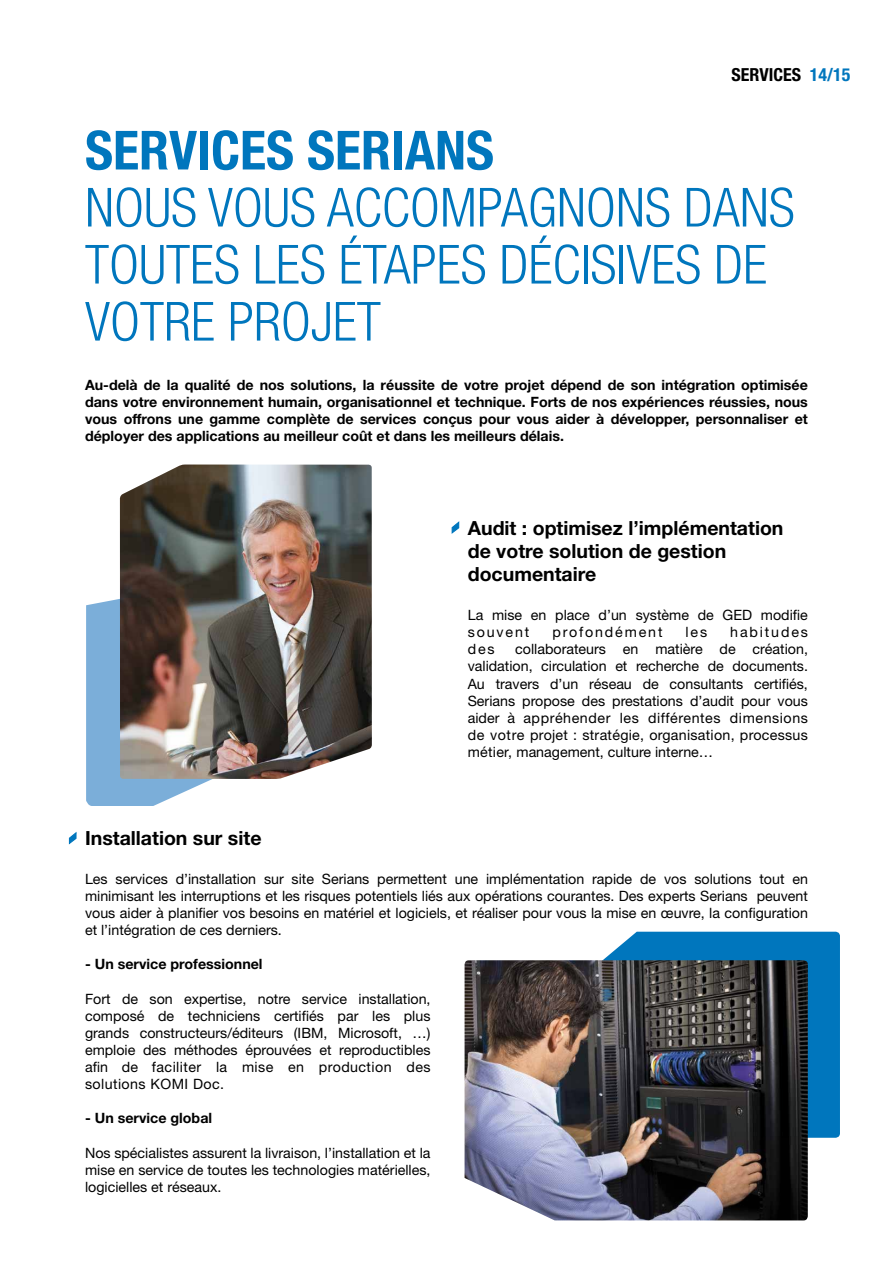
<style>
.page{position:relative;width:893px;height:1263px;background:#fff}
.page>*{position:absolute;margin:0;border:0;box-sizing:border-box;transform-origin:0 0}
.t1{font:300 condensed 54px/57px "Helvetica Neue";color:#0076bd}
.t2{font:700 condensed 54px "Helvetica Neue";color:#0076bd}
.t3{font:700 19.5px/23.4px "Helvetica Neue";color:#000}
.t4{font:700 condensed 18px "Helvetica Neue";color:#000}
.t5{font:14.25px/17.1px "Helvetica Neue";color:#000;text-align:justify}
.t6{font:700 14.25px/17.1px "Helvetica Neue";color:#000;text-align:justify}
.t7{font:14.25px "Helvetica Neue";letter-spacing:.13em;color:#000}
.s1{color:#0076bd}
</style>
<div class="page">
<svg style="left:451px;top:521px;width:9px;height:13px"></svg>
<svg style="left:68px;top:831px;width:9px;height:14px"></svg>
<div style="left:603px;top:935px;width:237px;height:203px;background:#0076bd"></div>
<img style="left:465px;top:960px;width:343px;height:260px">
<svg style="left:86px;top:598px;width:126px;height:208px;background:#88b6dc"></svg>
<img style="left:120px;top:464px;width:252px;height:315px">
<p class="t4" style="left:732px;top:63px;width:120px">SERVICES <span class="s1">14/15</span></p>
<h1 class="t2" style="left:85px;top:118px;width:410px">SERVICES SERIANS</h1>
<h1 class="t1" style="left:85px;top:178px;width:711px">NOUS VOUS ACCOMPAGNONS DANS<br>TOUTES LES ÉTAPES DÉCISIVES DE<br>VOTRE PROJET</h1>
<p class="t6" style="left:85px;top:376px;width:724px">Au-delà de la qualité de nos solutions, la réussite de votre projet dépend de son intégration optimisée dans votre environnement humain, organisationnel et technique. Forts de nos expériences réussies, nous vous offrons une gamme complète de services conçus pour vous aider à développer, personnaliser et déployer des applications au meilleur coût et dans les meilleurs délais.</p>
<h2 class="t3" style="left:468px;top:515px;width:317px">Audit : optimisez l’implémentation de votre solution de gestion documentaire</h2>
<p class="t5" style="left:468px;top:606px;width:342px">La mise en place d’un système de GED modifie souvent</p>
<p class="t7" style="left:552px;top:624px;width:112px">profondément</p>
<p class="t5" style="left:686px;top:623px;width:23px">les</p>
<p class="t7" style="left:730px;top:624px;width:79px">habitudes</p>
<p class="t5" style="left:468px;top:640px;width:342px;text-indent:48px">collaborateurs en matière de création, validation, circulation et recherche de documents.<br>Au travers d’un réseau de consultants certifiés, Serians propose des prestations d’audit pour vous aider à appréhender les différentes dimensions de votre projet : stratégie, organisation, processus métier, management, culture interne…</p>
<p class="t5" style="left:468px;top:640px;width:28px">des</p>
<h2 class="t3" style="left:85px;top:826px;width:178px">Installation sur site</h2>
<p class="t5" style="left:85px;top:870px;width:724px">Les services d’installation sur site Serians permettent une implémentation rapide de vos solutions tout en minimisant les interruptions et les risques potentiels liés aux opérations courantes. Des experts Serians peuvent vous aider à planifier vos besoins en matériel et logiciels, et réaliser pour vous la mise en œuvre, la configuration et l’intégration de ces derniers.</p>
<p class="t6" style="left:85px;top:955px;width:179px">- Un service professionnel</p>
<p class="t5" style="left:85px;top:990px;width:347px">Fort de son expertise, notre service installation, composé de techniciens certifiés par les plus grands constructeurs/éditeurs (IBM, Microsoft, …) emploie des méthodes éprouvées et reproductibles afin de faciliter la mise en production des solutions KOMI Doc.</p>
<p class="t6" style="left:85px;top:1109px;width:129px">- Un service global</p>
<p class="t5" style="left:85px;top:1144px;width:347px">Nos spécialistes assurent la livraison, l’installation et la mise en service de toutes les technologies matérielles, logicielles et réseaux.</p>
</div>
